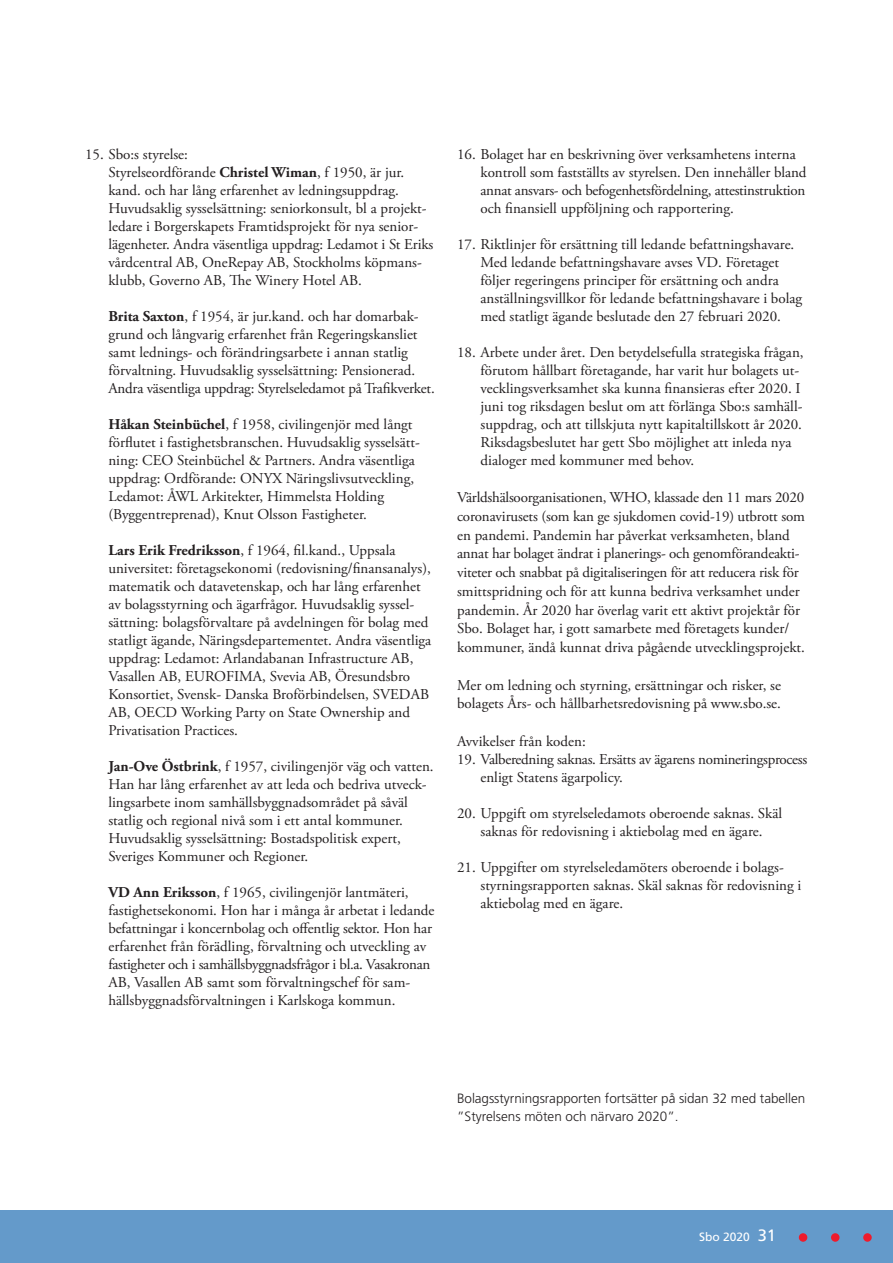
<style>
.page{position:relative;width:893px;height:1263px;background:#fff}
.page>*{position:absolute;margin:0;border:0;box-sizing:border-box;transform-origin:0 0}
.t1{font:15px/18px "Adobe Garamond Pro";color:#231f20}
.t2{font:15px/18px "Adobe Garamond Pro";letter-spacing:-.02em;color:#231f20}
.t3{font:300 13.5px/18px "Frutiger LT Std";letter-spacing:-.005em;color:#231f20}
.t4{font:12px "Frutiger LT Std";color:#fff}
.s1{font-weight:700}
.s2{font-size:16.5px}
</style>
<div class="page">
<div style="left:0;top:1210px;width:893px;height:53px;background:#649aca"></div>
<div style="left:799px;top:1233px;width:8px;height:9px;background:#ee1b2c;border-radius:50%"></div>
<div style="left:831px;top:1233px;width:8px;height:9px;background:#ee1b2c;border-radius:50%"></div>
<div style="left:863px;top:1233px;width:9px;height:9px;background:#ee1b2c;border-radius:50%"></div>
<p class="t1" style="left:108px;top:145px;width:327px;text-indent:-23px">15. Sbo:s styrelse:<br>Styrelseordförande <span class="s1">Christel Wiman</span>, f 1950, är jur. kand. och har lång erfarenhet av ledningsuppdrag.<br>Huvudsaklig sysselsättning: seniorkonsult, bl a projekt&shy;ledare i Borgerskapets Framtidsprojekt för nya senior&shy;lägenheter. Andra väsentliga uppdrag: Ledamot i St Eriks vårdcentral AB, OneRepay AB, Stockholms köpmans&shy;klubb, Governo AB, The Winery Hotel AB.</p>
<p class="t1" style="left:108px;top:307px;width:328px"><span class="s1">Brita Saxton</span>, f 1954, är jur.kand. och har domarbak&shy;grund och långvarig erfarenhet från Regeringskansliet samt lednings- och förändringsarbete i annan statlig förvaltning. Huvudsaklig sysselsättning: Pensionerad.<br>Andra väsentliga uppdrag: Styrelseledamot på Trafikverket.</p>
<p class="t1" style="left:108px;top:415px;width:313px"><span class="s1">Håkan Steinbüchel</span>, f 1958, civilingenjör med långt förflutet i fastighetsbranschen. Huvudsaklig sysselsätt&shy;ning: CEO Steinbüchel &amp; Partners. Andra väsentliga uppdrag: Ordförande: ONYX Näringslivsutveckling, Ledamot: ÅWL Arkitekter, Himmelsta Holding (Byggentreprenad), Knut Olsson Fastigheter.</p>
<p class="t1" style="left:108px;top:541px;width:324px"><span class="s1">Lars Erik Fredriksson</span>, f 1964, fil.kand., Uppsala universitet: företagsekonomi (redovisning/finansanalys), matematik och datavetenskap, och har lång erfarenhet av bolagsstyrning och ägarfrågor. Huvudsaklig syssel&shy;sättning: bolagsförvaltare på avdelningen för bolag med statligt ägande, Näringsdepartementet. Andra väsentliga uppdrag: Ledamot: Arlandabanan Infrastructure AB, Vasallen AB, EUROFIMA, Svevia AB, Öresundsbro Konsortiet, Svensk- Danska Broförbindelsen, SVEDAB AB, OECD Working Party on State Ownership and Privatisation Practices.</p>
<p class="t1" style="left:108px;top:757px;width:327px"><span class="s1">Jan-Ove Östbrink</span>, f 1957, civilingenjör väg och vatten.<br>Han har lång erfarenhet av att leda och bedriva utveck&shy;lingsarbete inom samhällsbyggnadsområdet på såväl statlig och regional nivå som i ett antal kommuner.<br>Huvudsaklig sysselsättning: Bostadspolitisk expert, Sveriges Kommuner och Regioner.</p>
<p class="t1" style="left:108px;top:883px;width:328px"><span class="s1">VD Ann Eriksson</span>, f 1965, civilingenjör lantmäteri, fastighetsekonomi. Hon har i många år arbetat i ledande befattningar i koncernbolag och offentlig sektor. Hon har erfarenhet från förädling, förvaltning och utveckling av fastigheter och i samhällsbyggnadsfrågor i bl.a. Vasakronan AB, Vasallen AB samt som förvaltningschef för sam&shy;hällsbyggnadsförvaltningen i Karlskoga kommun.</p>
<p class="t1" style="left:480px;top:145px;width:327px;text-indent:-23px">16. Bolaget har en beskrivning över verksamhetens interna kontroll som fastställts av styrelsen. Den innehåller bland annat ansvars- och befogenhetsfördelning, attestinstruktion och finansiell uppföljning och rapportering.</p>
<p class="t1" style="left:480px;top:235px;width:323px;text-indent:-23px">17. Riktlinjer för ersättning till ledande befattningshavare.<br>Med ledande befattningshavare avses VD. Företaget följer regeringens principer för ersättning och andra anställningsvillkor för ledande befattningshavare i bolag med statligt ägande beslutade den 27 februari 2020.</p>
<p class="t1" style="left:480px;top:343px;width:325px;text-indent:-23px">18. Arbete under året. Den betydelsefulla strategiska frågan, förutom hållbart företagande, har varit hur bolagets ut&shy;vecklingsverksamhet ska kunna finansieras efter 2020. I juni tog riksdagen beslut om att förlänga Sbo:s samhäll&shy;suppdrag, och att tillskjuta nytt kapitaltillskott år 2020.<br>Riksdagsbeslutet har gett Sbo möjlighet att inleda nya dialoger med kommuner med behov.</p>
<p class="t1" style="left:457px;top:489px;width:349px;line-height:18.8px">Världshälsoorganisationen, WHO, klassade den 11 mars 2020 coronavirusets (som kan ge sjukdomen covid-19) utbrott som en pandemi. Pandemin har påverkat verksamheten, bland annat har bolaget ändrat i planerings- och genomförandeakti&shy;viteter och snabbat på digitaliseringen för att reducera risk för smittspridning och för att kunna bedriva verksamhet under pandemin. År 2020 har överlag varit ett aktivt projektår för Sbo. Bolaget har, i gott samarbete med företagets kunder/ kommuner, ändå kunnat driva pågående utvecklingsprojekt.</p>
<p class="t1" style="left:457px;top:676px;width:325px;line-height:18.8px">Mer om ledning och styrning, ersättningar och risker, se bolagets Års- och hållbarhetsredovisning på www.sbo.se.</p>
<p class="t1" style="left:457px;top:733px;width:130px">Avvikelser från koden:</p>
<p class="t2" style="left:480px;top:751px;width:328px;text-indent:-23px">19. Valberedning saknas. Ersätts av ägarens nomineringsprocess enligt Statens ägarpolicy.</p>
<p class="t1" style="left:457px;top:805px;width:326px;text-align:center">20. Uppgift om styrelseledamots oberoende saknas. Skäl saknas för redovisning i aktiebolag med en ägare.</p>
<p class="t1" style="left:480px;top:859px;width:322px;text-indent:-23px">21. Uppgifter om styrelseledamöters oberoende i bolags&shy;styrningsrapporten saknas. Skäl saknas för redovisning i aktiebolag med en ägare.</p>
<p class="t3" style="left:457px;top:1089px;width:350px">Bolagsstyrningsrapporten fortsätter på sidan 32 med tabellen ”Styrelsens möten och närvaro 2020”.</p>
<p class="t4" style="left:699px;top:1230px;width:78px">Sbo 2020 <span class="s2">31</span></p>
</div>
